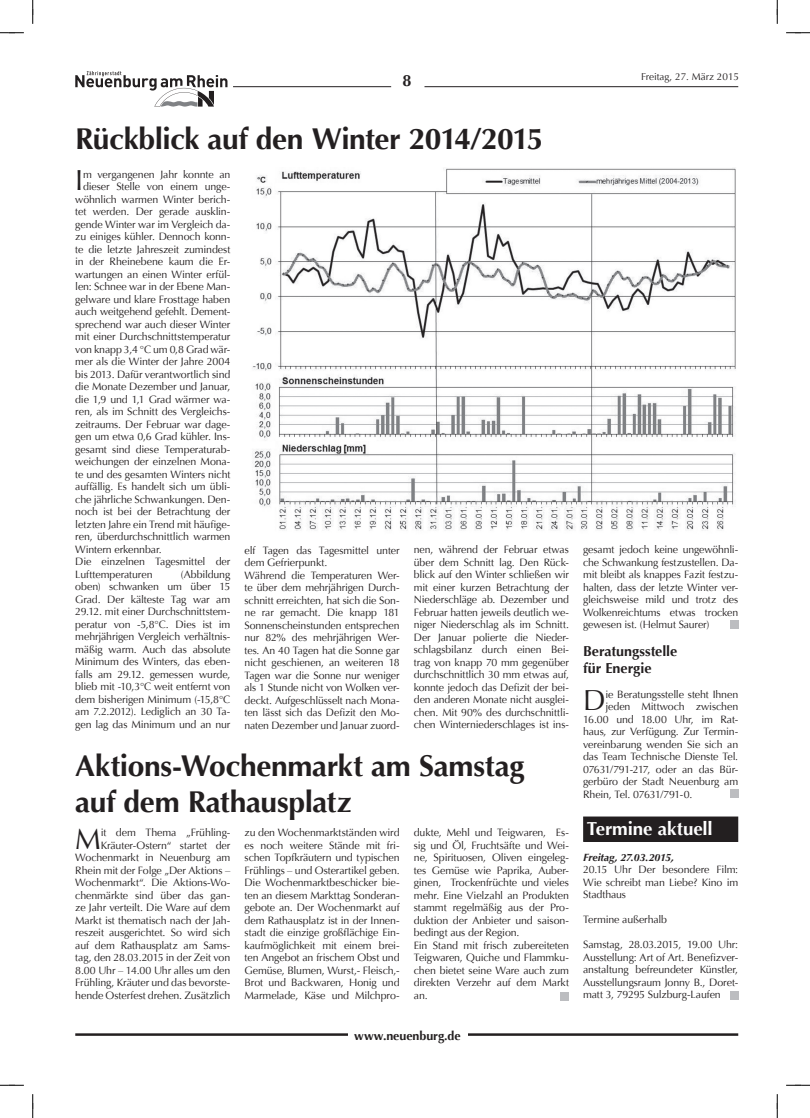
<style>
.page{position:relative;width:810px;height:1118px;background:#fff}
.page>*{position:absolute;margin:0;border:0;box-sizing:border-box;transform-origin:0 0}
.t1{font:700 30px/36px "Optima";letter-spacing:-.015em;color:#231f20}
.t2{font:28.88px "Optima";color:#231f20}
.t3{font:700 18.75px "Optima";letter-spacing:-.005em;color:#fff}
.t4{font:700 16.25px "Optima";color:#231f20}
.t5{font:700 14.38px/17.2px "Optima";color:#231f20}
.t6{font:700 12.5px "Optima";letter-spacing:-.005em;color:#231f20}
.t7{font:10.62px/12.5px "Optima";letter-spacing:-.015em;color:#231f20;text-align:justify}
.t8{font:italic 700 10.62px "Optima";letter-spacing:-.01em;color:#231f20}
.t9{font:10px "Optima";color:#231f20}
</style>
<div class="page">
<hr style="left:424px;top:86px;width:314px;height:1px;background:#231f20">
<hr style="left:75px;top:1033px;width:663px;height:3px;background:#231f20">
<hr style="left:233px;top:86px;width:158px;height:1px;background:#231f20">
<div style="left:348px;top:1027px;width:119px;height:15px;background:#fff"></div>
<svg style="left:75px;top:71px;width:152px;height:36px"></svg>
<div style="left:583px;top:817px;width:154px;height:24px;background:#231f20"></div>
<div style="left:583px;top:816px;width:155px;height:26px;border:1px solid #231f20"></div>
<img style="left:252px;top:168px;width:484px;height:363px">
<div style="left:730px;top:620px;width:8px;height:8px;background:#bcbdc0"></div>
<div style="left:730px;top:789px;width:8px;height:8px;background:#bcbdc0"></div>
<div style="left:560px;top:992px;width:9px;height:8px;background:#bcbdc0"></div>
<div style="left:730px;top:991px;width:8px;height:8px;background:#bcbdc0"></div>
<svg style="left:0;top:1085px;width:24px;height:1px"></svg>
<svg style="left:32px;top:1094px;width:2px;height:24px"></svg>
<svg style="left:0;top:32px;width:24px;height:2px"></svg>
<svg style="left:32px;top:0;width:2px;height:24px"></svg>
<svg style="left:786px;top:32px;width:24px;height:2px"></svg>
<svg style="left:777px;top:0;width:1px;height:24px"></svg>
<svg style="left:786px;top:1085px;width:24px;height:1px"></svg>
<svg style="left:777px;top:1094px;width:1px;height:24px"></svg>
<h3 class="t4" style="left:402px;top:71px;width:11px">8</h3>
<h1 class="t1" style="left:75px;top:121px;width:470px">Rückblick auf den Winter 2014/2015</h1>
<p class="t9" style="left:641px;top:71px;width:99px">Freitag, 27. März 2015</p>
<h2 class="t2" style="left:75px;top:164px;width:10px">I</h2>
<p class="t7" style="left:83px;top:168px;width:149px">m vergangenen Jahr konnte an</p>
<p class="t7" style="left:83px;top:181px;width:149px">dieser Stelle von einem unge-</p>
<p class="t7" style="left:75px;top:193px;width:157px">wöhnlich warmen Winter berich-</p>
<p class="t7" style="left:75px;top:205px;width:157px">tet werden. Der gerade ausklin-</p>
<p class="t7" style="left:75px;top:218px;width:157px">gende Winter war im Vergleich da-</p>
<p class="t7" style="left:75px;top:230px;width:157px">zu einiges kühler. Dennoch konn-</p>
<p class="t7" style="left:75px;top:243px;width:157px">te die letzte Jahreszeit zumindest</p>
<p class="t7" style="left:75px;top:255px;width:157px">in der Rheinebene kaum die Er-</p>
<p class="t7" style="left:75px;top:268px;width:157px">wartungen an einen Winter erfül-</p>
<p class="t7" style="left:75px;top:280px;width:157px">len: Schnee war in der Ebene Man-</p>
<p class="t7" style="left:75px;top:293px;width:157px">gelware und klare Frosttage haben</p>
<p class="t7" style="left:75px;top:305px;width:157px">auch weitgehend gefehlt. Dement-</p>
<p class="t7" style="left:75px;top:318px;width:157px">sprechend war auch dieser Winter</p>
<p class="t7" style="left:75px;top:330px;width:157px">mit einer Durchschnittstemperatur</p>
<p class="t7" style="left:75px;top:343px;width:157px">von knapp 3,4 °C um 0,8 Grad wär-</p>
<p class="t7" style="left:75px;top:355px;width:157px">mer als die Winter der Jahre 2004</p>
<p class="t7" style="left:75px;top:368px;width:157px">bis 2013. Dafür verantwortlich sind</p>
<p class="t7" style="left:75px;top:380px;width:157px">die Monate Dezember und Januar,</p>
<p class="t7" style="left:75px;top:393px;width:157px">die 1,9 und 1,1 Grad wärmer wa-</p>
<p class="t7" style="left:75px;top:405px;width:157px">ren, als im Schnitt des Vergleichs-</p>
<p class="t7" style="left:75px;top:418px;width:157px">zeitraums. Der Februar war dage-</p>
<p class="t7" style="left:75px;top:430px;width:157px">gen um etwa 0,6 Grad kühler. Ins-</p>
<p class="t7" style="left:75px;top:443px;width:157px">gesamt sind diese Temperaturab-</p>
<p class="t7" style="left:75px;top:455px;width:157px">weichungen der einzelnen Mona-</p>
<p class="t7" style="left:75px;top:468px;width:157px">te und des gesamten Winters nicht</p>
<p class="t7" style="left:75px;top:480px;width:157px">auffällig. Es handelt sich um übli-</p>
<p class="t7" style="left:75px;top:493px;width:157px">che jährliche Schwankungen. Den-</p>
<p class="t7" style="left:75px;top:505px;width:157px">noch ist bei der Betrachtung der</p>
<p class="t7" style="left:75px;top:518px;width:157px">letzten Jahre ein Trend mit häufige-</p>
<p class="t7" style="left:75px;top:530px;width:157px">ren, überdurchschnittlich warmen</p>
<p class="t7" style="left:75px;top:543px;width:88px">Wintern erkennbar.</p>
<p class="t7" style="left:75px;top:555px;width:157px">Die einzelnen Tagesmittel der</p>
<p class="t7" style="left:75px;top:568px;width:79px">Lufttemperaturen</p>
<p class="t7" style="left:244px;top:544px;width:157px;text-align:left">elf Tagen das Tagesmittel unter dem Gefrierpunkt.<br>Während die Temperaturen Wer&shy;te über dem mehrjährigen Durch&shy;schnitt erreichten, hat sich die Son&shy;ne rar gemacht. Die knapp 181<br>Sonnenscheinstunden entsprechen nur 82% des mehrjährigen Wer&shy;tes. An 40 Tagen hat die Sonne gar nicht geschienen, an weiteren 18<br>Tagen war die Sonne nur weniger als 1 Stunde nicht von Wolken ver&shy;deckt. Aufgeschlüsselt nach Mona&shy;ten lässt sich das Defizit den Mo&shy;naten Dezember und Januar zuord-</p>
<p class="t7" style="left:414px;top:544px;width:157px">nen, während der Februar etwas über dem Schnitt lag. Den Rück&shy;blick auf den Winter schließen wir mit einer kurzen Betrachtung der Niederschläge ab. Dezember und Februar hatten jeweils deutlich we&shy;niger Niederschlag als im Schnitt.<br>Der Januar polierte die Nieder&shy;schlagsbilanz durch einen Bei&shy;trag von knapp 70 mm gegenüber durchschnittlich 30 mm etwas auf, konnte jedoch das Defizit der bei&shy;den anderen Monate nicht ausglei&shy;chen. Mit 90% des durchschnittli&shy;chen Winterniederschlages ist ins-</p>
<p class="t7" style="left:583px;top:544px;width:157px">gesamt jedoch keine ungewöhnli&shy;che Schwankung festzustellen. Da&shy;mit bleibt als knappes Fazit festzu&shy;halten, dass der letzte Winter ver&shy;gleichsweise mild und trotz des Wolkenreichtums etwas trocken gewesen ist. (Helmut Saurer)</p>
<p class="t7" style="left:75px;top:568px;width:157px;text-indent:106px">(Abbildung oben) schwanken um über 15<br>Grad. Der kälteste Tag war am 29.12. mit einer Durchschnittstem&shy;peratur von -5,8°C. Dies ist im mehrjährigen Vergleich verhältnis&shy;mäßig warm. Auch das absolute Minimum des Winters, das eben&shy;falls am 29.12. gemessen wurde, blieb mit -10,3°C weit entfernt von dem bisherigen Minimum (-15,8°C am 7.2.2012). Lediglich an 30 Ta&shy;gen lag das Minimum und an nur</p>
<h3 class="t5" style="left:583px;top:642px;width:96px">Beratungsstelle für Energie</h3>
<h2 class="t2" style="left:583px;top:684px;width:24px">D</h2>
<p class="t7" style="left:605px;top:688px;width:134px">ie Beratungsstelle steht Ihnen</p>
<p class="t7" style="left:605px;top:700px;width:134px">jeden Mittwoch zwischen</p>
<p class="t7" style="left:583px;top:713px;width:157px">16.00 und 18.00 Uhr, im Rat-</p>
<p class="t7" style="left:583px;top:725px;width:157px">haus, zur Verfügung. Zur Termin-</p>
<p class="t7" style="left:583px;top:738px;width:157px">vereinbarung wenden Sie sich an</p>
<p class="t7" style="left:583px;top:750px;width:157px">das Team Technische Dienste Tel.</p>
<p class="t7" style="left:583px;top:763px;width:157px">07631/791-217, oder an das Bür-</p>
<p class="t7" style="left:583px;top:775px;width:157px">gerbüro der Stadt Neuenburg am</p>
<p class="t7" style="left:583px;top:788px;width:111px">Rhein, Tel. 07631/791-0.</p>
<h1 class="t1" style="left:75px;top:748px;width:450px">Aktions-Wochenmarkt am Samstag auf dem Rathausplatz</h1>
<p class="t7" style="left:244px;top:826px;width:157px">zu den Wochenmarktständen wird es noch weitere Stände mit fri&shy;schen Topfkräutern und typischen Frühlings – und Osterartikel geben.<br>Die Wochenmarktbeschicker bie&shy;ten an diesem Markttag Sonderan&shy;gebote an. Der Wochenmarkt auf dem Rathausplatz ist in der Innen&shy;stadt die einzige großflächige Ein&shy;kaufmöglichkeit mit einem brei&shy;ten Angebot an frischem Obst und Gemüse, Blumen, Wurst,- Fleisch,- Brot und Backwaren, Honig und Marmelade, Käse und Milchpro-</p>
<p class="t7" style="left:414px;top:826px;width:157px;text-align:left">dukte, Mehl und Teigwaren, Es&shy;sig und Öl, Fruchtsäfte und Wei&shy;ne, Spirituosen, Oliven eingeleg&shy;tes Gemüse wie Paprika, Auber&shy;ginen, Trockenfrüchte und vieles mehr. Eine Vielzahl an Produkten stammt regelmäßig aus der Pro&shy;duktion der Anbieter und saison&shy;bedingt aus der Region.<br>Ein Stand mit frisch zubereiteten<br>Teigwaren, Quiche und Flammku&shy;chen bietet seine Ware auch zum direkten Verzehr auf dem Markt an.</p>
<h3 class="t3" style="left:586px;top:817px;width:127px">Termine aktuell</h3>
<p class="t7" style="left:75px;top:826px;width:157px;text-align:right">it dem Thema „Frühling-<br>Kräuter-Ostern“ startet der<br>Wochenmarkt in Neuenburg am<br>Rhein mit der Folge „Der Aktions –<br>Wochenmarkt“. Die Aktions-Wo&shy;chenmärkte sind über das gan&shy;ze Jahr verteilt. Die Ware auf dem<br>Markt ist thematisch nach der Jah&shy;reszeit ausgerichtet. So wird sich auf dem Rathausplatz am Sams&shy;tag, den 28.03.2015 in der Zeit von<br>8.00 Uhr – 14.00 Uhr alles um den<br>Frühling, Kräuter und das bevorste&shy;hende Osterfest drehen. Zusätzlich</p>
<h2 class="t2" style="left:75px;top:822px;width:27px">M</h2>
<p class="t8" style="left:583px;top:850px;width:92px">Freitag, 27.03.2015,</p>
<p class="t7" style="left:583px;top:863px;width:157px">20.15 Uhr Der besondere Film:<br>Wie schreibt man Liebe? Kino im Stadthaus</p>
<p class="t7" style="left:583px;top:913px;width:85px">Termine außerhalb</p>
<p class="t7" style="left:583px;top:938px;width:157px">Samstag, 28.03.2015, 19.00 Uhr:<br>Ausstellung: Art of Art. Benefizver&shy;anstaltung befreundeter Künstler, Ausstellungsraum Jonny B., Doret&shy;matt 3, 79295 Sulzburg-Laufen</p>
<p class="t6" style="left:354px;top:1028px;width:108px">www.neuenburg.de</p>
</div>
